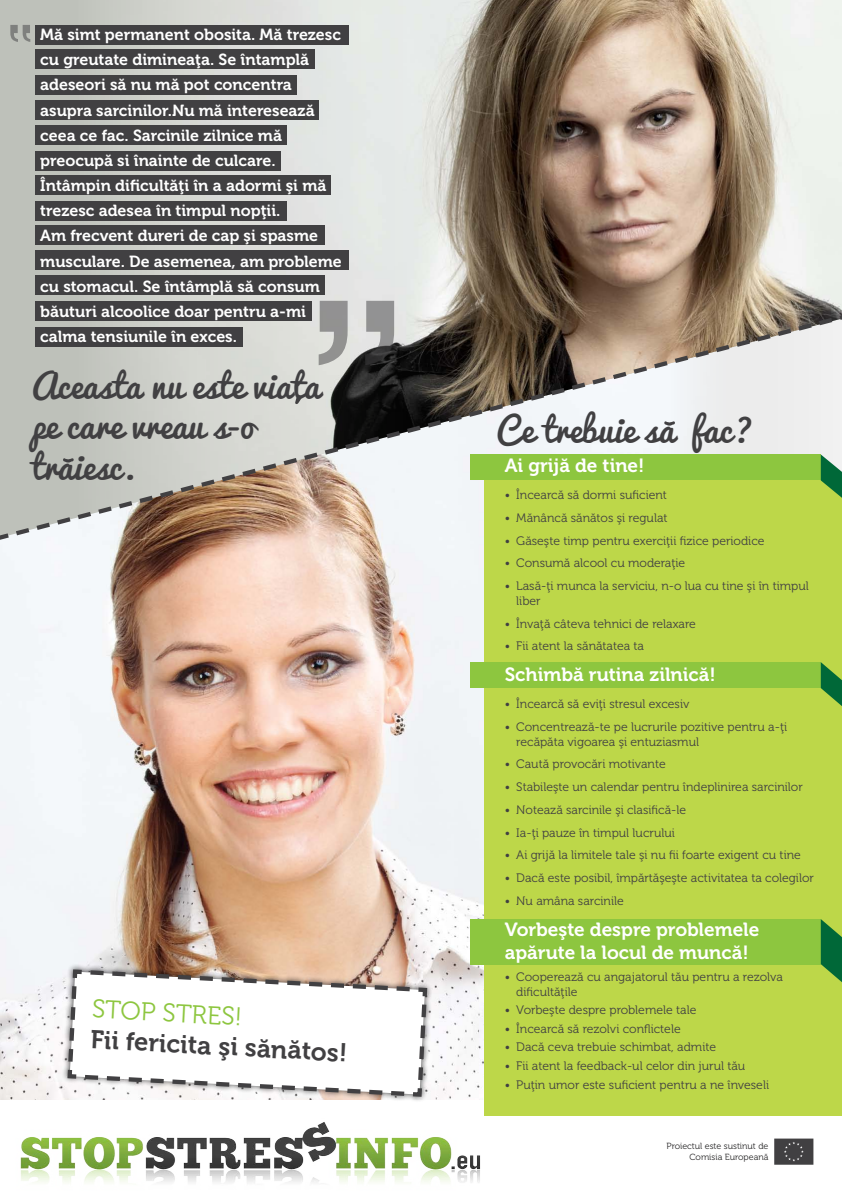
<style>
.page{position:relative;width:842px;height:1191px;background:#fff}
.page>*{position:absolute;margin:0;border:0;box-sizing:border-box;transform-origin:0 0}
.t1{font:33.9px/40.7px "Pacifico";color:#414042}
.t2{font:25.6px "Museo 700";color:#414042}
.t3{font:25.6px "Museo 300";color:#8dc63f}
.t4{font:19.1px "Museo 700";color:#fff}
.t5{font:19px/22.8px "Museo 700";color:#fff}
.t6{font:16px/25.2px "Museo 700";color:#fff}
.t7{font:12.3px/14.7px "Museo 300";color:#414042}
.t8{font:8.9px/10.7px "Museo 300";color:#292829;text-align:right}
</style>
<div class="page">
<img style="left:0;top:554px;width:484px;height:546px">
<div style="left:0;top:0;width:79px;height:282px;background:#bec1ba"></div>
<img style="left:79px;top:0;width:763px;height:282px">
<svg style="left:0;top:282px;width:842px;height:272px"></svg>
<div style="left:35px;top:25px;width:314px;height:19px;background:#414042"></div>
<div style="left:35px;top:50px;width:280px;height:19px;background:#414042"></div>
<div style="left:35px;top:75px;width:262px;height:20px;background:#414042"></div>
<div style="left:35px;top:100px;width:284px;height:20px;background:#414042"></div>
<div style="left:35px;top:126px;width:252px;height:19px;background:#414042"></div>
<div style="left:35px;top:151px;width:246px;height:19px;background:#414042"></div>
<div style="left:35px;top:176px;width:296px;height:19px;background:#414042"></div>
<div style="left:35px;top:201px;width:252px;height:19px;background:#414042"></div>
<div style="left:35px;top:226px;width:290px;height:19px;background:#414042"></div>
<img style="left:20px;top:1115px;width:471px;height:68px">
<div style="left:35px;top:251px;width:314px;height:19px;background:#414042"></div>
<svg style="left:10px;top:25px;width:20px;height:17px"></svg>
<svg style="left:319px;top:301px;width:75px;height:64px;background:#a2a2a1"></svg>
<div style="left:35px;top:275px;width:290px;height:20px;background:#414042"></div>
<div style="left:35px;top:301px;width:277px;height:20px;background:#414042"></div>
<svg style="left:774px;top:1138px;width:39px;height:26px"></svg>
<svg style="left:61px;top:962px;width:373px;height:139px"></svg>
<svg style="left:65px;top:967px;width:364px;height:132px"></svg>
<div style="left:484px;top:474px;width:358px;height:641px;background:#bdd749"></div>
<div style="left:470px;top:454px;width:351px;height:26px;background:#8dc63f"></div>
<svg style="left:821px;top:454px;width:21px;height:44px"></svg>
<div style="left:470px;top:662px;width:351px;height:26px;background:#8dc63f"></div>
<svg style="left:821px;top:662px;width:21px;height:44px"></svg>
<div style="left:470px;top:919px;width:351px;height:45px;background:#8dc63f"></div>
<svg style="left:821px;top:919px;width:21px;height:63px"></svg>
<div style="left:35px;top:327px;width:208px;height:20px;background:#414042"></div>
<svg style="left:664px;top:421px;width:11px;height:4px"></svg>
<svg style="left:63px;top:458px;width:11px;height:4px"></svg>
<svg style="left:295px;top:395px;width:7px;height:9px"></svg>
<p class="t6" style="left:40px;top:22px;width:303px">Mă simt permanent obosita. Mă trezesc cu greutate dimineaţa. Se întamplă adeseori să nu mă pot concentra asupra sarcinilor.Nu mă interesează ceea ce fac. Sarcinile zilnice mă preocupă si înainte de culcare.<br>Întâmpin dificultăţi în a adormi şi mă trezesc adesea în timpul nopţii.<br>Am frecvent dureri de cap şi spasme musculare. De asemenea, am probleme cu stomacul. Se întâmplă să consum băuturi alcoolice doar pentru a-mi calma tensiunile în exces.</p>
<h1 class="t1" style="left:31px;top:364px;width:291px">Aceasta nu este viata pe care vreau s-o traiesc.</h1>
<h2 class="t3" style="left:93px;top:995px;width:152px;rotate:3deg">STOP STRES!</h2>
<h2 class="t2" style="left:91px;top:1025px;width:259px;rotate:3deg">Fii fericita şi sănătos!</h2>
<h1 class="t1" style="left:496px;top:409px;width:259px">Ce trebuie saă fac?</h1>
<h3 class="t4" style="left:505px;top:455px;width:141px">Ai grijă de tine!</h3>
<p class="t7" style="left:505px;top:488px;width:164px">• Încearcă să dormi suficient</p>
<p class="t7" style="left:505px;top:510px;width:164px">• Mănâncă sănătos şi regulat</p>
<p class="t7" style="left:505px;top:533px;width:261px">• Găseşte timp pentru exerciţii fizice periodice</p>
<p class="t7" style="left:505px;top:556px;width:182px">• Consumă alcool cu moderaţie</p>
<p class="t7" style="left:516px;top:579px;width:294px;text-indent:-12px">• Lasă-ţi munca la serviciu, n-o lua cu tine şi în timpul liber</p>
<p class="t7" style="left:505px;top:616px;width:193px">• Învaţă câteva tehnici de relaxare</p>
<p class="t7" style="left:505px;top:639px;width:141px">• Fii atent la sănătatea ta</p>
<h3 class="t4" style="left:505px;top:664px;width:213px">Schimbă rutina zilnică!</h3>
<p class="t7" style="left:505px;top:697px;width:186px">• Încearcă să eviţi stresul excesiv</p>
<p class="t7" style="left:516px;top:719px;width:272px;text-indent:-12px">• Concentrează-te pe lucrurile pozitive pentru a-ţi recăpăta vigoarea şi entuziasmul</p>
<p class="t7" style="left:505px;top:757px;width:162px">• Caută provocări motivante</p>
<p class="t7" style="left:505px;top:779px;width:300px">• Stabileşte un calendar pentru îndeplinirea sarcinilor</p>
<p class="t7" style="left:505px;top:802px;width:183px">• Notează sarcinile şi clasifică-le</p>
<p class="t7" style="left:505px;top:825px;width:172px">• Ia-ţi pauze în timpul lucrului</p>
<p class="t7" style="left:505px;top:848px;width:298px">• Ai grijă la limitele tale şi nu fii foarte exigent cu tine</p>
<p class="t7" style="left:505px;top:871px;width:311px">• Dacă este posibil, împărtăşeşte activitatea ta colegilor</p>
<p class="t7" style="left:505px;top:893px;width:121px">• Nu amâna sarcinile</p>
<h3 class="t5" style="left:505px;top:918px;width:256px">Vorbeşte despre problemele apărute la locul de muncă!</h3>
<p class="t7" style="left:516px;top:969px;width:268px;text-indent:-12px">• Cooperează cu angajatorul tău pentru a rezolva dificultăţile</p>
<p class="t7" style="left:505px;top:1003px;width:193px">• Vorbeşte despre problemele tale</p>
<p class="t7" style="left:505px;top:1021px;width:177px">• Încearcă să rezolvi conflictele</p>
<p class="t7" style="left:505px;top:1040px;width:213px">• Dacă ceva trebuie schimbat, admite</p>
<p class="t7" style="left:505px;top:1058px;width:242px">• Fii atent la feedback-ul celor din jurul tău</p>
<p class="t7" style="left:505px;top:1077px;width:266px">• Puţin umor este suficient pentru a ne înveseli</p>
<p class="t8" style="left:666px;top:1140px;width:103px">Proiectul este sustinut de<br>Comisia Europeană</p>
</div>
